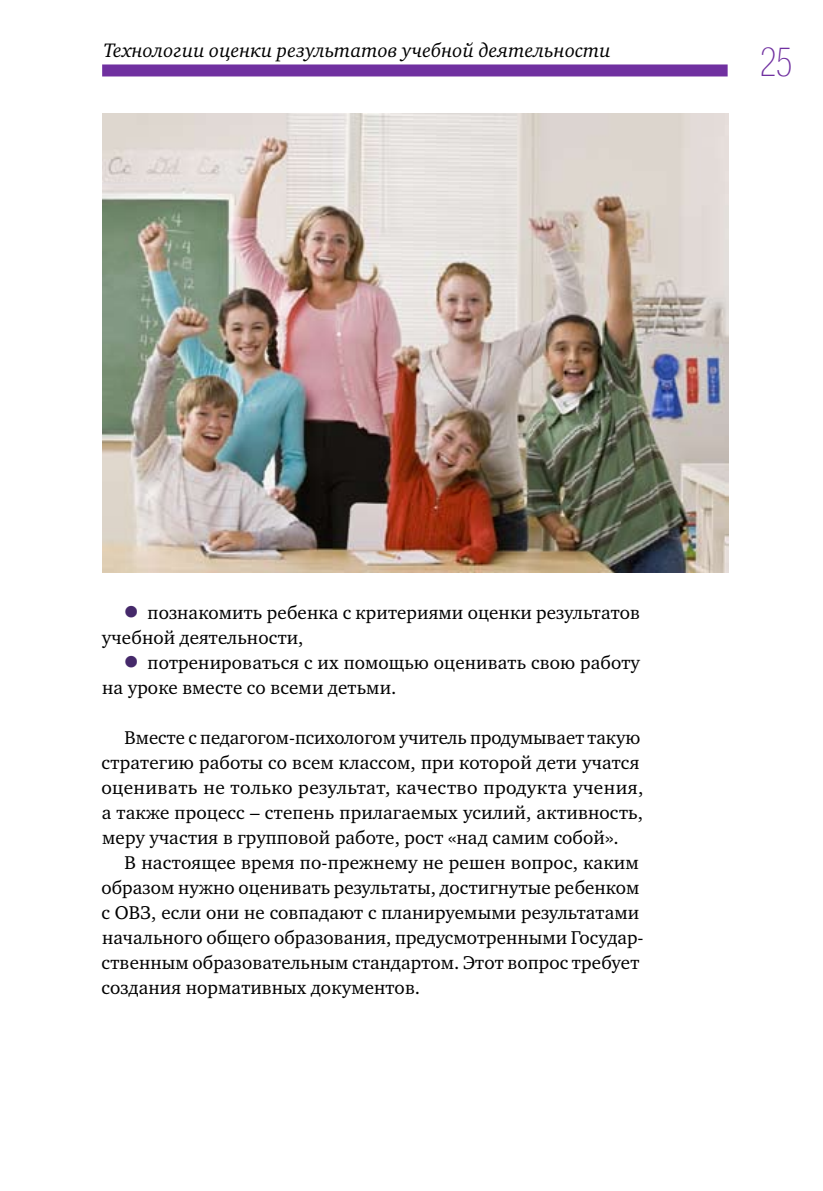
<style>
.page{position:relative;width:823px;height:1191px;background:#fff}
.page>*{position:absolute;margin:0;border:0;box-sizing:border-box;transform-origin:0 0}
.t1{font:100 40px "Helios Cond";color:#7030a0}
.t2{font:italic 20px "Charter ITC";color:#000}
.t3{font:19px/25px "Charter ITC";letter-spacing:.005em;color:#000}
</style>
<div class="page">
<div style="left:102px;top:64px;width:625px;height:12px;background:#7030a0"></div>
<img style="left:102px;top:114px;width:626px;height:459px">
<p class="t2" style="left:103px;top:38px;width:508px">Технологии оценки результатов учебной деятельности</p>
<h1 class="t1" style="left:760px;top:38px;width:34px">25</h1>
<p class="t3" style="left:102px;top:600px;width:539px;text-indent:46px">познакомить ребенка с критериями оценки результатов учебной деятельности,</p>
<p class="t3" style="left:102px;top:650px;width:539px;text-indent:45px">потренироваться с их помощью оценивать свою работу на уроке вместе со всеми детьми.</p>
<p class="t3" style="left:101px;top:725px;width:543px;text-indent:23px">Вместе с педагогом-психологом учитель продумывает такую стратегию работы со всем классом, при которой дети учатся оценивать не только результат, качество продукта учения, а также процесс – степень прилагаемых усилий, активность, меру участия в групповой работе, рост «над самим собой».</p>
<p class="t3" style="left:101px;top:850px;width:543px;text-indent:23px">В настоящее время по-прежнему не решен вопрос, каким образом нужно оценивать результаты, достигнутые ребенком с ОВЗ, если они не совпадают с планируемыми результатами начального общего образования, предусмотренными Государ&shy;ственным образовательным стандартом. Этот вопрос требует создания нормативных документов.</p>
</div>
